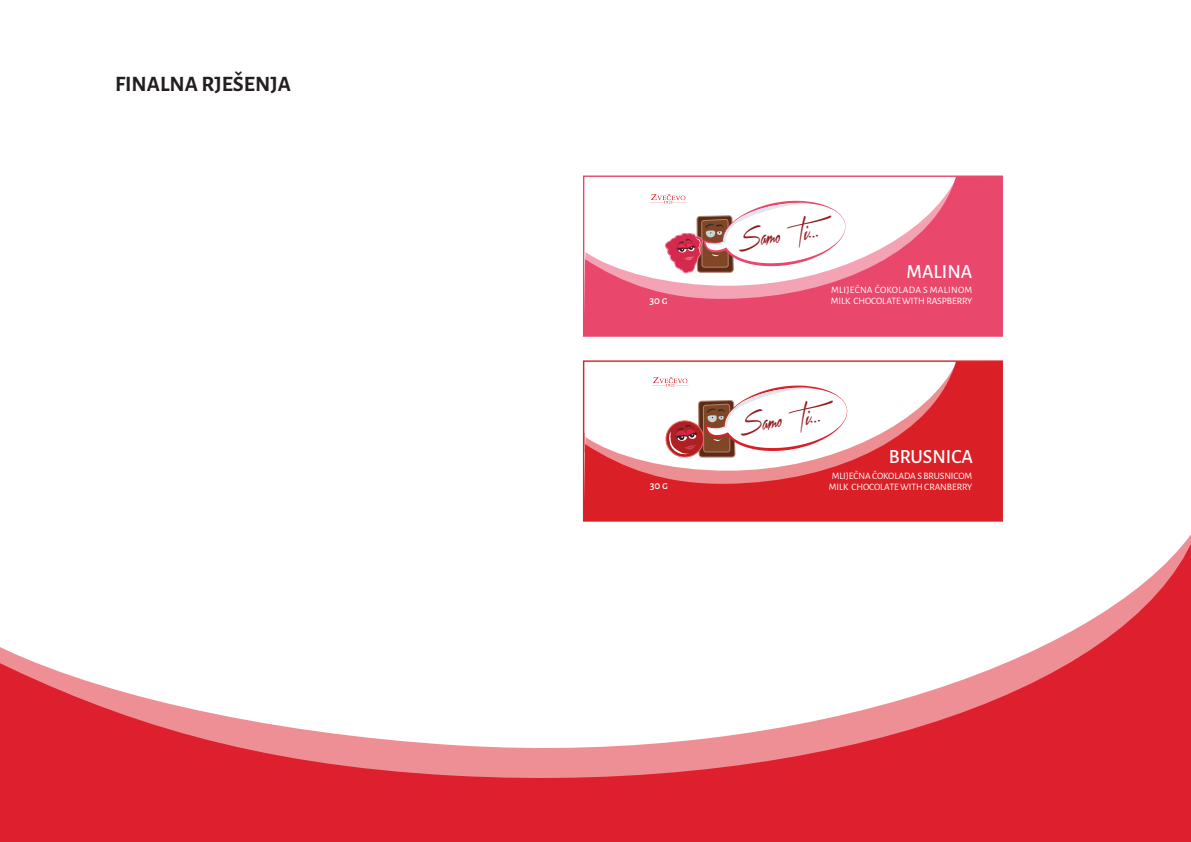
<style>
.page{position:relative;width:1191px;height:842px;background:#fff}
.page>*{position:absolute;margin:0;border:0;box-sizing:border-box;transform-origin:0 0}
.t1{font:28.8px "Xtreem 2 Personal Use";color:#941e23}
.t2{font:700 22px "Alegreya Sans SC";color:#231f20}
.t3{font:500 19.6px "Alegreya Sans SC";color:#fff}
.t4{font:500 11.2px "Alegreya Sans SC";color:#fff}
.t5{font:9.8px/11.2px "Alegreya Sans SC";letter-spacing:-.01em;color:#fff}
</style>
<div class="page">
<div style="left:0;top:783px;width:1191px;height:59px;background:#dd1f2e"></div>
<svg style="left:0;top:534px;width:1191px;height:249px"></svg>
<div style="left:585px;top:177px;width:416px;height:158px;background:#e9476b"></div>
<svg style="left:585px;top:177px;width:372px;height:124px"></svg>
<div style="left:585px;top:362px;width:416px;height:158px;background:#db1f26"></div>
<svg style="left:585px;top:362px;width:372px;height:124px"></svg>
<img style="left:650px;top:189px;width:37px;height:14px">
<svg style="left:660px;top:198px;width:187px;height:77px"></svg>
<img style="left:652px;top:372px;width:36px;height:15px">
<div style="left:665px;top:421px;width:39px;height:36px;border:1px solid #e86968;border-radius:50%"></div>
<svg style="left:667px;top:383px;width:182px;height:75px"></svg>
<div style="left:583px;top:175px;width:420px;height:162px;border:1px solid #e9476b"></div>
<div style="left:583px;top:360px;width:420px;height:162px;border:1px solid #db1f26"></div>
<h2 class="t2" style="left:115px;top:67px;width:177px">FINALNA RJEŠENJA</h2>
<p class="t4" style="left:649px;top:292px;width:20px">30 g</p>
<h1 class="t1" style="left:735px;top:218px;width:84px;rotate:-8deg">Samo Ti...</h1>
<p class="t5" style="left:831px;top:284px;width:143px">MLIJEČNA ČOKOLADA S MALINOM<br>MILK CHOCOLATE WITH RASPBERRY</p>
<h3 class="t3" style="left:906px;top:258px;width:67px">MALINA</h3>
<h1 class="t1" style="left:736px;top:403px;width:84px;rotate:-8deg">Samo Ti...</h1>
<h3 class="t3" style="left:889px;top:443px;width:86px">BRUSNICA</h3>
<p class="t5" style="left:831px;top:470px;width:142px">MLIJEČNA ČOKOLADA S BRUSNICOM</p>
<p class="t4" style="left:650px;top:477px;width:20px">30 g</p>
<p class="t5" style="left:829px;top:481px;width:145px">MILK CHOCOLATE WITH CRANBERRY</p>
</div>
